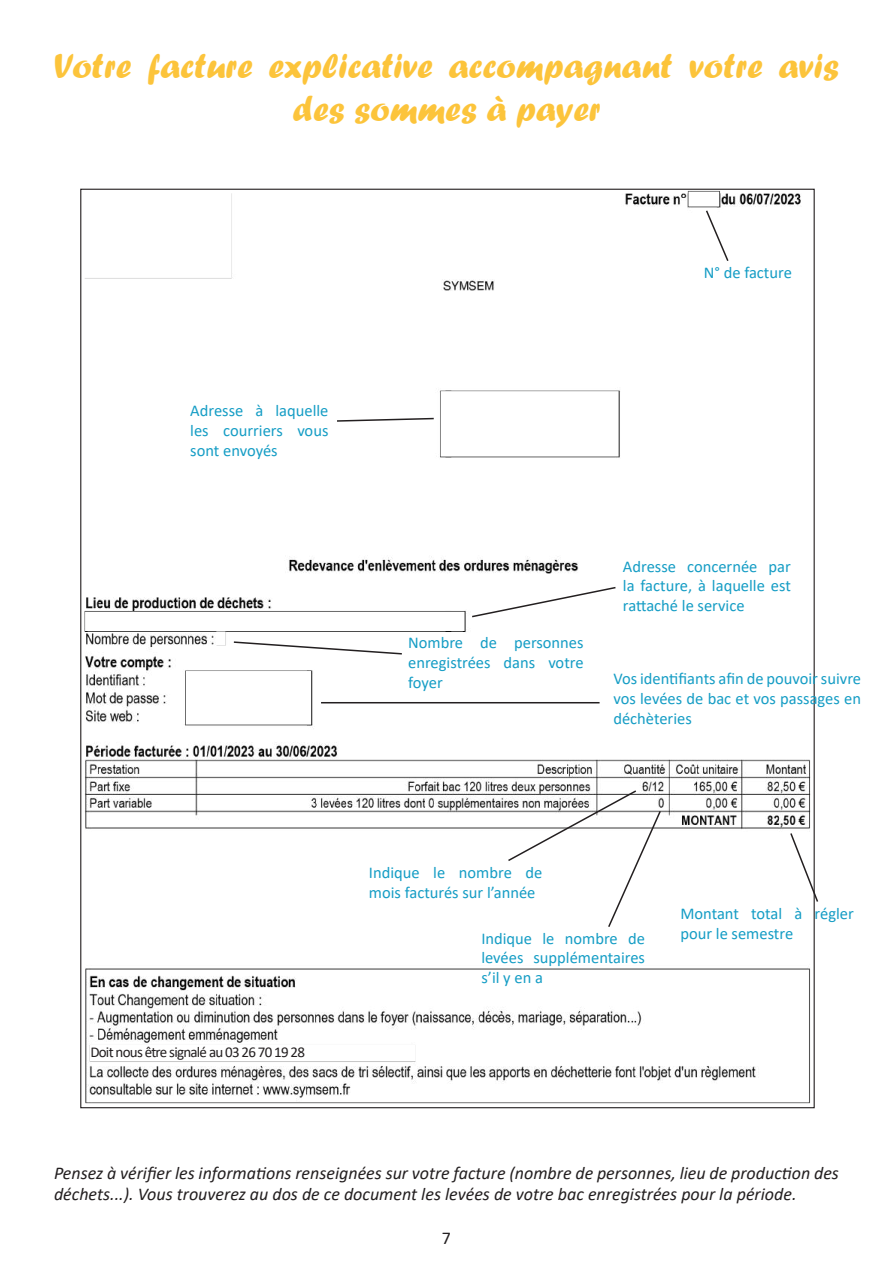
<style>
.page{position:relative;width:893px;height:1263px;background:#fff}
.page>*{position:absolute;margin:0;border:0;box-sizing:border-box;transform-origin:0 0}
.t1{font:36px/43.2px "Forte";color:#fcc43b;text-align:center}
.t2{font:italic 18px/21.6px "Calibri";color:#231f20}
.t3{font:18px "Calibri";color:#231f20}
.t4{font:16.5px/19.8px "Calibri";color:#159dc5;text-align:justify}
.t5{font:15px "Calibri";letter-spacing:-.05em;color:#231f20}
</style>
<div class="page">
<img style="left:84px;top:191px;width:727px;height:913px">
<svg style="left:705px;top:209px;width:25px;height:54px"></svg>
<svg style="left:470px;top:586px;width:147px;height:32px"></svg>
<hr style="left:321px;top:702px;width:279px;height:1px;background:#231f20">
<svg style="left:232px;top:640px;width:171px;height:15px"></svg>
<svg style="left:789px;top:831px;width:30px;height:72px"></svg>
<svg style="left:506px;top:789px;width:156px;height:140px"></svg>
<svg style="left:335px;top:417px;width:100px;height:5px"></svg>
<h1 class="t1" style="left:54px;top:44px;width:786px">Votre facture explicative accompagnant votre avis des sommes à payer</h1>
<p class="t4" style="left:190px;top:401px;width:140px">Adresse à laquelle les courriers vous sont envoyés</p>
<p class="t4" style="left:704px;top:262px;width:90px">N° de facture</p>
<p class="t4" style="left:408px;top:632px;width:177px">Nombre de personnes enregistrées dans votre foyer</p>
<p class="t4" style="left:623px;top:556px;width:169px">Adresse concernée par la facture, à laquelle est rattaché le service</p>
<p class="t4" style="left:613px;top:668px;width:249px">Vos identifiants afin de pouvoir suivre vos levées de bac et vos passages en déchèteries</p>
<p class="t5" style="left:90px;top:1042px;width:216px">Doit nous être signalé au 03 26 70 19 28</p>
<p class="t4" style="left:369px;top:862px;width:175px">Indique le nombre de mois facturés sur l’année</p>
<p class="t4" style="left:481px;top:928px;width:165px">Indique le nombre de levées supplémentaires s’il y en a</p>
<p class="t4" style="left:680px;top:903px;width:175px">Montant total à régler pour le semestre</p>
<p class="t2" style="left:54px;top:1161px;width:786px">Pensez à vérifier les informations renseignées sur votre facture (nombre de personnes, lieu de production des déchets...). Vous trouverez au dos de ce document les levées de votre bac enregistrées pour la période.</p>
<p class="t3" style="left:442px;top:1225px;width:11px">7</p>
</div>
